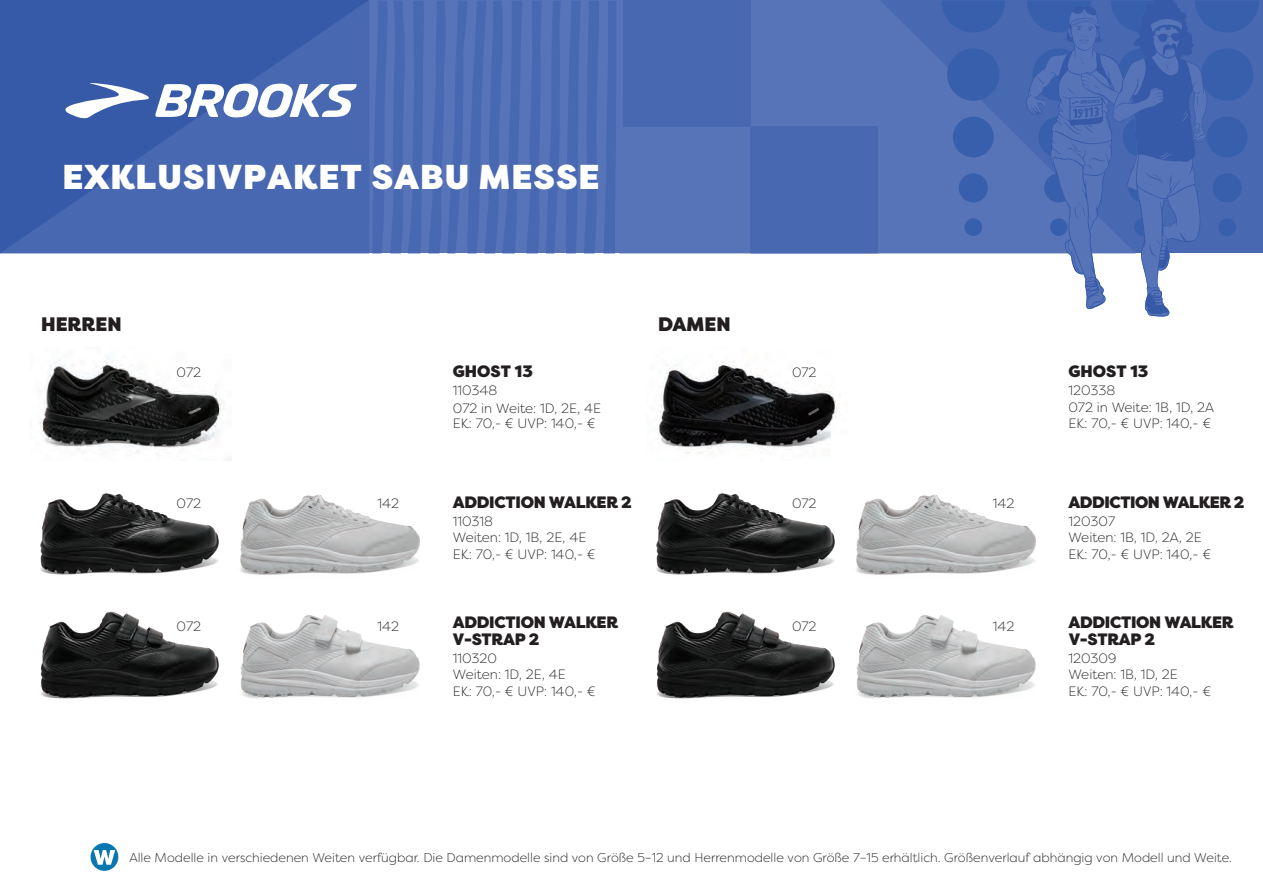
<style>
.page{position:relative;width:1263px;height:893px;background:#fff}
.page>*{position:absolute;margin:0;border:0;box-sizing:border-box;transform-origin:0 0}
.t1{font:900 34.5px "Filson Pro";letter-spacing:.03em;color:#fff}
.t2{font:900 19.5px "Filson Pro";color:#231f20}
.t3{font:900 16.5px/16.5px "Filson Pro";letter-spacing:-.02em;color:#231f20}
.t4{font:300 13.5px/16.5px "Filson Pro";color:#231f20}
.t5{font:300 12.75px "Filson Pro";color:#231f20}
</style>
<div class="page">
<img style="left:39px;top:359px;width:193px;height:101px">
<img style="left:657px;top:362px;width:180px;height:91px">
<img style="left:40px;top:493px;width:380px;height:82px">
<img style="left:656px;top:493px;width:380px;height:82px">
<img style="left:41px;top:611px;width:379px;height:88px">
<img style="left:657px;top:611px;width:379px;height:88px">
<div style="left:91px;top:843px;width:27px;height:28px;background:#0a77af;border-radius:50%"></div>
<svg style="left:94px;top:850px;width:21px;height:15px"></svg>
<svg style="left:878px;top:0;width:148px;height:253px;background:#5371b7"></svg>
<div style="left:619px;top:0;width:259px;height:253px;background:#5774b9"></div>
<div style="left:964px;top:218px;width:18px;height:18px;background:#375fac;border-radius:50%"></div>
<div style="left:959px;top:173px;width:29px;height:29px;background:#375fac;border-radius:50%"></div>
<div style="left:953px;top:117px;width:41px;height:40px;background:#375fac;border-radius:50%"></div>
<div style="left:947px;top:48px;width:52px;height:53px;background:#375fac;border-radius:50%"></div>
<svg style="left:941px;top:1px;width:64px;height:32px;background:#3a61ad"></svg>
<div style="left:751px;top:126px;width:127px;height:127px;background:#4869b2"></div>
<svg style="left:1026px;top:0;width:233px;height:317px"></svg>
<div style="left:362px;top:0;width:262px;height:253px;background:#5774b9"></div>
<svg style="left:372px;top:1px;width:244px;height:252px"></svg>
<svg style="left:0;top:0;width:369px;height:253px;background:#3f61ad"></svg>
<div style="left:623px;top:0;width:128px;height:126px;background:#4869b2"></div>
<svg style="left:53px;top:83px;width:304px;height:36px"></svg>
<h1 class="t1" style="left:62px;top:155px;width:539px">EXKLUSIVPAKET SABU MESSE</h1>
<h2 class="t2" style="left:41px;top:312px;width:82px">HERREN</h2>
<h2 class="t2" style="left:658px;top:312px;width:74px">DAMEN</h2>
<p class="t3" style="left:453px;top:364px;width:81px">GHOST 13</p>
<p class="t4" style="left:453px;top:381px;width:150px;line-height:18px">110348<br>072 in Weite: 1D, 2E, 4E</p>
<p class="t4" style="left:453px;top:415px;width:144px">EK: 70,- € UVP: 140,- €</p>
<p class="t4" style="left:176px;top:364px;width:26px">072</p>
<p class="t3" style="left:1068px;top:364px;width:81px">GHOST 13</p>
<p class="t4" style="left:1068px;top:382px;width:147px">120338<br>072 in Weite: 1B, 1D, 2A<br>EK: 70,- € UVP: 140,- €</p>
<p class="t4" style="left:792px;top:364px;width:26px">072</p>
<p class="t4" style="left:176px;top:494px;width:26px">072</p>
<p class="t4" style="left:377px;top:494px;width:23px">142</p>
<p class="t3" style="left:1068px;top:494px;width:178px">ADDICTION WALKER 2</p>
<p class="t4" style="left:1068px;top:513px;width:144px">120307<br>Weiten: 1B, 1D, 2A, 2E<br>EK: 70,- € UVP: 140,- €</p>
<p class="t3" style="left:453px;top:494px;width:180px">ADDICTION WALKER 2</p>
<p class="t4" style="left:453px;top:513px;width:144px">110318<br>Weiten: 1D, 1B, 2E, 4E<br>EK: 70,- € UVP: 140,- €</p>
<p class="t4" style="left:792px;top:494px;width:26px">072</p>
<p class="t4" style="left:993px;top:494px;width:23px">142</p>
<p class="t4" style="left:176px;top:618px;width:26px">072</p>
<p class="t4" style="left:377px;top:618px;width:23px">142</p>
<p class="t3" style="left:1068px;top:615px;width:167px">ADDICTION WALKER</p>
<p class="t4" style="left:1068px;top:649px;width:144px">120309<br>Weiten: 1B, 1D, 2E<br>EK: 70,- € UVP: 140,- €</p>
<p class="t3" style="left:453px;top:615px;width:167px">ADDICTION WALKER<br>V-STRAP 2</p>
<p class="t4" style="left:792px;top:618px;width:26px">072</p>
<p class="t4" style="left:993px;top:618px;width:23px">142</p>
<p class="t3" style="left:1069px;top:631px;width:88px">V-STRAP 2</p>
<p class="t4" style="left:453px;top:649px;width:144px">110320<br>Weiten: 1D, 2E, 4E<br>EK: 70,- € UVP: 140,- €</p>
<p class="t5" style="left:129px;top:850px;width:1104px">Alle Modelle in verschiedenen Weiten verfügbar. Die Damenmodelle sind von Größe 5–12 und Herrenmodelle von Größe 7–15 erhältlich. Größenverlauf abhängig von Modell und Weite.</p>
</div>
